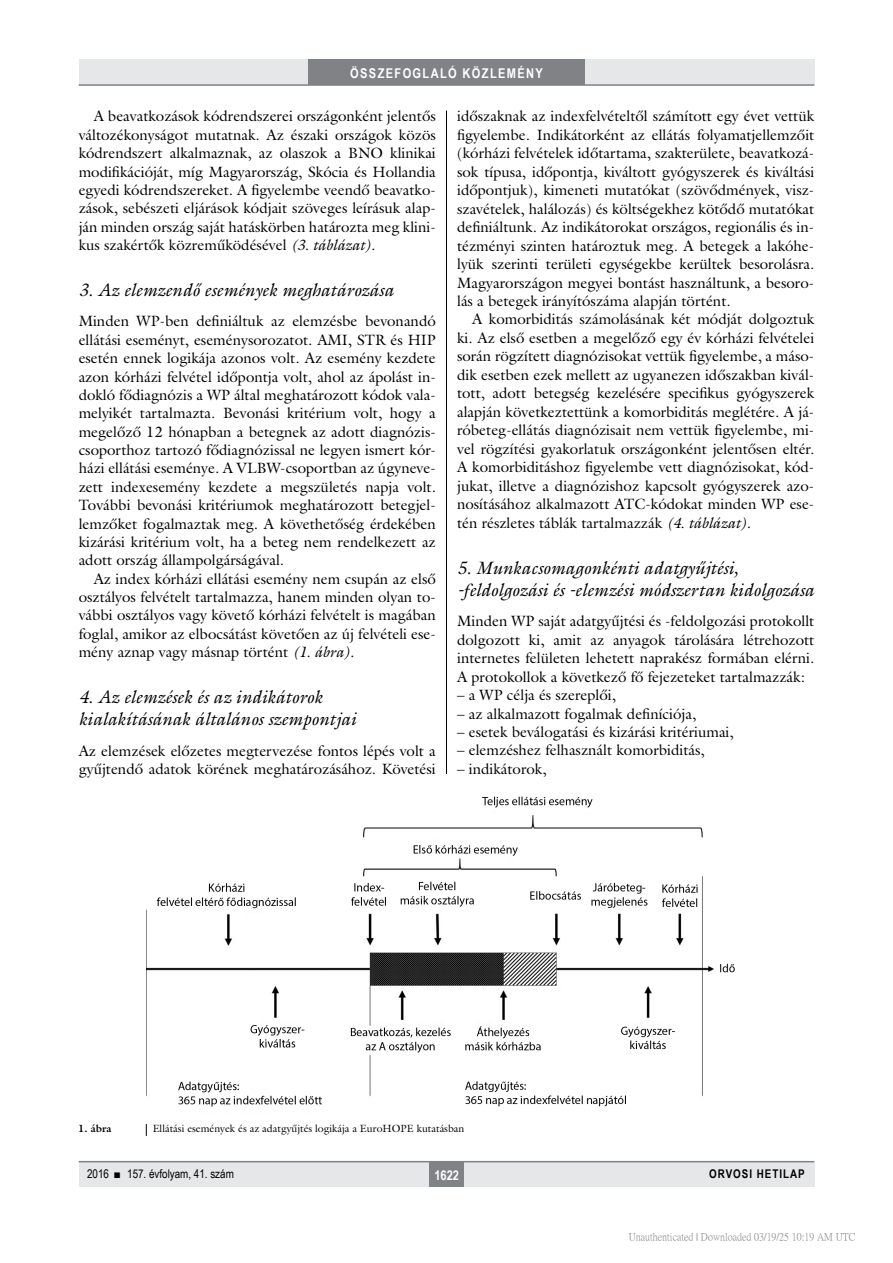
<style>
.page{position:relative;width:893px;height:1263px;background:#fff}
.page>*{position:absolute;margin:0;border:0;box-sizing:border-box;transform-origin:0 0}
.alcimkurziv{font:italic 18px/22px "Galliard Reg";color:#000}
.Body_tompa{font:15px/18.5px "Galliard Reg";color:#000;text-align:justify}
.Body_Text{font:15px/18.5px "Galliard Reg";color:#000;text-align:justify}
.t1{font:700 13.5px "Arial Narrow";letter-spacing:.1em;color:#fff}
.t2{font:12px "Arial Narrow";color:#000}
.t3{font:700 12px "Arial Narrow";letter-spacing:.08em;color:#000}
.kepalairas2{font:10.5px "Galliard Reg";color:#000}
.t4{font:10.5px "P Ming Li U";color:rgb(0 0 0/.5)}
.kepalairas1{font:700 10.5px "Galliard Reg";color:#000}
.s1{font-style:italic}
</style>
<div class="page">
<div style="left:79px;top:1161px;width:735px;height:25px;background:#e6e7e8"></div>
<hr style="left:79px;top:1161px;width:735px;height:1px;background:#808285">
<div style="left:430px;top:1161px;width:34px;height:25px;background:#808285"></div>
<div style="left:79px;top:60px;width:735px;height:25px;background:#e6e7e8"></div>
<div style="left:308px;top:60px;width:277px;height:25px;background:#808285"></div>
<hr style="left:79px;top:84px;width:735px;height:2px;background:#808285">
<hr style="left:446px;top:111px;width:1px;height:1026px;background:#000">
<img style="left:147px;top:792px;width:588px;height:325px">
<div style="left:78px;top:1124px;width:736px;height:13px;background:#fff"></div>
<svg style="left:146px;top:1124px;width:1px;height:12px"></svg>
<p class="t1" style="left:350px;top:63px;width:194px">ÖSSZEFOGLALÓ KÖZLEMÉNY</p>
<p class="Body_Text" style="left:79px;top:107px;width:359px;text-indent:15px">A beavatkozások kódrendszerei országonként jelentős változékonyságot mutatnak. Az északi országok közös kódrendszert alkalmaznak, az olaszok a BNO klinikai modifikációját, míg Magyarország, Skócia és Hollandia egyedi kódrendszereket. A figyelembe veendő beavatko&shy;zások, sebészeti eljárások kódjait szöveges leírásuk alap&shy;ján minden ország saját hatáskörben határozta meg klini&shy;kus szakértők közreműködésével <span class="s1">(3. táblázat).</span></p>
<p class="alcimkurziv" style="left:79px;top:279px;width:317px">3. Az elemzendő események meghatározása</p>
<p class="Body_tompa" style="left:79px;top:312px;width:359px">Minden WP-ben definiáltuk az elemzésbe bevonandó ellátási eseményt, eseménysorozatot. AMI, STR és HIP esetén ennek logikája azonos volt. Az esemény kezdete azon kórházi felvétel időpontja volt, ahol az ápolást in&shy;dokló fődiagnózis a WP által meghatározott kódok vala&shy;melyikét tartalmazta. Bevonási kritérium volt, hogy a megelőző 12 hónapban a betegnek az adott diagnózis&shy;csoporthoz tartozó fődiagnózissal ne legyen ismert kór&shy;házi ellátási eseménye. A VLBW-csoportban az úgyneve&shy;zett indexesemény kezdete a megszületés napja volt.<br>További bevonási kritériumok meghatározott betegjel&shy;lemzőket fogalmaztak meg. A követhetőség érdekében kizárási kritérium volt, ha a beteg nem rendelkezett az adott ország állampolgárságával.</p>
<p class="Body_Text" style="left:79px;top:569px;width:359px;text-indent:15px">Az index kórházi ellátási esemény nem csupán az első osztályos felvételt tartalmazza, hanem minden olyan to&shy;vábbi osztályos vagy követő kórházi felvételt is magában foglal, amikor az elbocsátást követően az új felvételi ese&shy;mény aznap vagy másnap történt <span class="s1">(1. ábra).</span></p>
<p class="alcimkurziv" style="left:79px;top:686px;width:279px">4. Az elemzések és az indikátorok kialakításának általános szempontjai</p>
<p class="Body_tompa" style="left:79px;top:741px;width:359px">Az elemzések előzetes megtervezése fontos lépés volt a gyűjtendő adatok körének meghatározásához. Követési</p>
<p class="Body_tompa" style="left:457px;top:107px;width:359px">időszaknak az indexfelvételtől számított egy évet vettük figyelembe. Indikátorként az ellátás folyamatjellemzőit (kórházi felvételek időtartama, szakterülete, beavatkozá&shy;sok típusa, időpontja, kiváltott gyógyszerek és kiváltási időpontjuk), kimeneti mutatókat (szövődmények, vis - szavételek, halálozás) és költségekhez kötődő mutatókat definiáltunk. Az indikátorokat országos, regionális és in&shy;tézményi szinten határoztuk meg. A betegek a lakóhe&shy;lyük szerinti területi egységekbe kerültek besorolásra.<br>Magyarországon megyei bontást használtunk, a besoro&shy;lás a betegek irányítószáma alapján történt.</p>
<p class="Body_Text" style="left:457px;top:310px;width:359px;text-indent:15px">A komorbiditás számolásának két módját dolgoztuk ki. Az első esetben a megelőző egy év kórházi felvételei során rögzített diagnózisokat vettük figyelembe, a máso&shy;dik esetben ezek mellett az ugyanezen időszakban kivál&shy;tott, adott betegség kezelésére specifikus gyógyszerek alapján következtettünk a komorbiditás meglétére. A já&shy;róbeteg-ellátás diagnózisait nem vettük figyelembe, mi&shy;vel rögzítési gyakorlatuk országonként jelentősen eltér.<br>A komorbiditáshoz figyelembe vett diagnózisokat, kód&shy;jukat, illetve a diagnózishoz kapcsolt gyógyszerek azo&shy;nosításához alkalmazott ATC-kódokat minden WP ese&shy;tén részletes táblák tartalmazzák <span class="s1">(4. táblázat).</span></p>
<p class="alcimkurziv" style="left:457px;top:556px;width:359px">5. Munkacsomagonkénti adatgyűjtési, -feldolgozási és -elemzési módszertan kidolgozása</p>
<p class="Body_tompa" style="left:457px;top:612px;width:359px">Minden WP saját adatgyűjtési és -feldolgozási protokollt dolgozott ki, amit az anyagok tárolására létrehozott internetes felületen lehetett naprakész formában elérni.<br>A protokollok a következő fő fejezeteket tartalmazzák:</p>
<p class="Body_tompa" style="left:457px;top:685px;width:160px">– a WP célja és szereplői,</p>
<p class="Body_tompa" style="left:457px;top:704px;width:241px">– az alkalmazott fogalmak definíciója,</p>
<p class="Body_tompa" style="left:457px;top:722px;width:278px">– esetek beválogatási és kizárási kritériumai,</p>
<p class="Body_tompa" style="left:457px;top:741px;width:249px">– elemzéshez felhasznált komorbiditás,</p>
<p class="Body_tompa" style="left:457px;top:759px;width:91px">– indikátorok,</p>
<p class="kepalairas1" style="left:78px;top:1122px;width:35px">1. ábra</p>
<p class="kepalairas2" style="left:153px;top:1122px;width:313px">Ellátási események és az adatgyűjtés logikája a EuroHOPE kutatásban</p>
<p class="t2" style="left:87px;top:1165px;width:148px">2016 ■ 157. évfolyam, 41. szám</p>
<p class="t1" style="left:434px;top:1165px;width:26px">1622</p>
<p class="t3" style="left:709px;top:1165px;width:97px">ORVOSI HETILAP</p>
<p class="t4" style="left:629px;top:1232px;width:228px">Unauthenticated | Downloaded 03/19/25 10:19 AM UTC</p>
</div>
